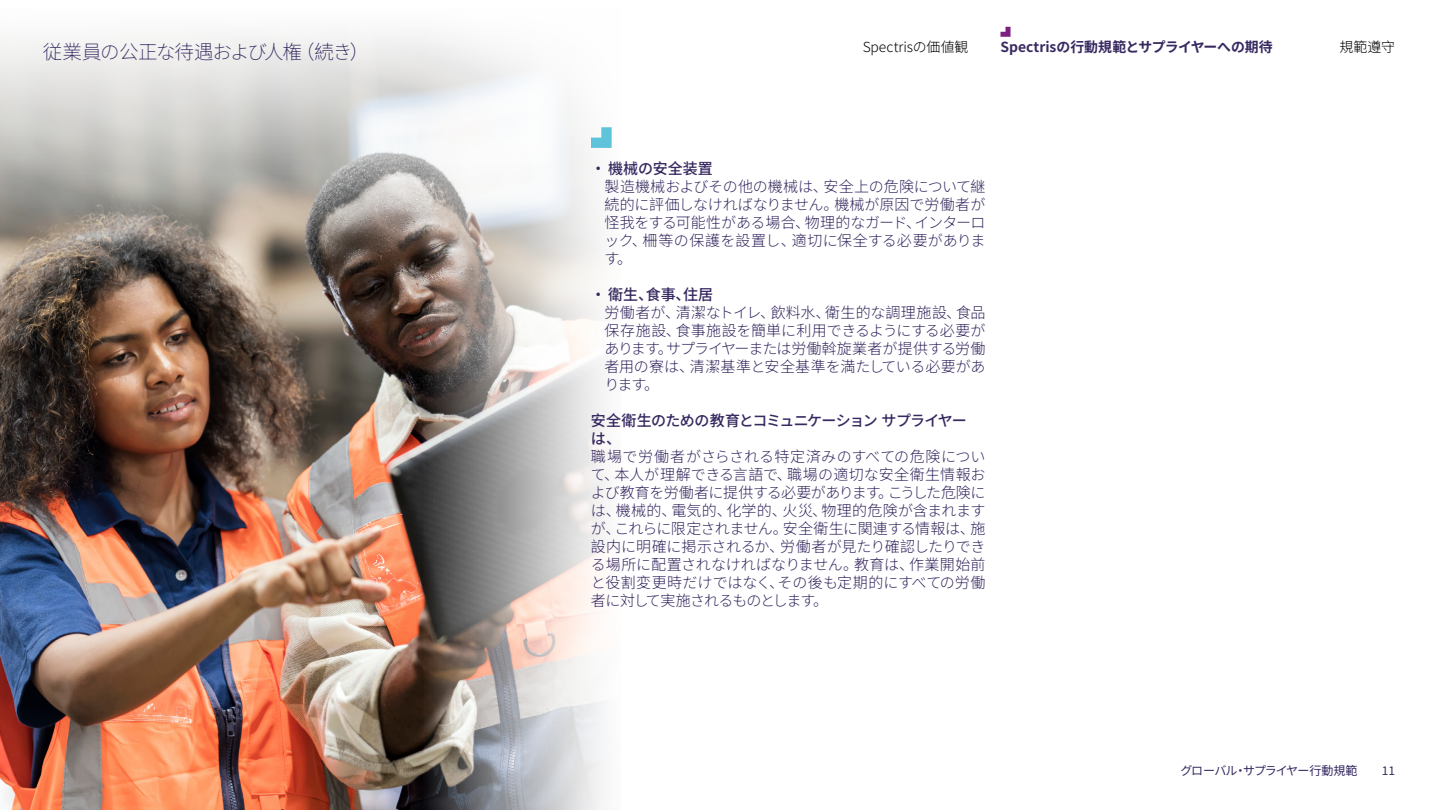
<style>
.page{position:relative;width:1440px;height:810px;background:#fff}
.page>*{position:absolute;margin:0;border:0;box-sizing:border-box;transform-origin:0 0}
.t1{font:200 19.5px "Noto Sans SC";letter-spacing:-.06em;color:#382a61}
.t2{font:300 15px/18px "Noto Sans SC";letter-spacing:-.01em;color:#382a61;text-align:justify}
.t3{font:500 15px/18px "Noto Sans SC";letter-spacing:-.035em;color:#382a61}
.t4{font:500 15px "Noto Sans SC";color:#382a61}
.t5{font:700 13.88px "Noto Sans SC";letter-spacing:-.005em;color:#382a61}
.t6{font:300 13.88px "Noto Sans SC";color:#000}
.t7{font:12px "Noto Sans SC";letter-spacing:-.055em;color:#382a61}
</style>
<div class="page">
<img style="left:0;top:256px;width:423px;height:554px">
<svg style="left:423px;top:256px;width:183px;height:554px"></svg>
<svg style="left:0;top:33px;width:603px;height:223px"></svg>
<svg style="left:591px;top:127px;width:21px;height:21px"></svg>
<svg style="left:1000px;top:27px;width:11px;height:10px"></svg>
<h1 class="t1" style="left:43px;top:41px;width:328px">従業員の公正な待遇および人権（続き）</h1>
<p class="t6" style="left:863px;top:39px;width:107px">Spectrisの価値観</p>
<p class="t5" style="left:1001px;top:39px;width:274px">Spectrisの行動規範とサプライヤーへの期待</p>
<p class="t6" style="left:1339px;top:39px;width:57px">規範遵守</p>
<p class="t4" style="left:591px;top:160px;width:123px">•機械の安全装置</p>
<p class="t2" style="left:604px;top:178px;width:383px">製造機械およびその他の機械は、安全上の危険について継続的に評価しなければなりません。機械が原因で労働者が怪我をする可能性がある場合、物理的なガード、インターロック、柵等の保護を設置し、適切に保全する必要があります。</p>
<p class="t3" style="left:591px;top:286px;width:124px">•衛生、食事、住居</p>
<p class="t2" style="left:604px;top:304px;width:382px">労働者が、清潔なトイレ、飲料水、衛生的な調理施設、食品保存施設、食事施設を簡単に利用できるようにする必要があります。サプライヤーまたは労働斡旋業者が提供する労働者用の寮は、清潔基準と安全基準を満たしている必要があります。</p>
<p class="t3" style="left:591px;top:412px;width:377px">安全衛生のための教育とコミュニケーション サプライヤーは、</p>
<p class="t2" style="left:591px;top:448px;width:396px">職場で労働者がさらされる特定済みのすべての危険について、本人が理解できる言語で、職場の適切な安全衛生情報および教育を労働者に提供する必要があります。こうした危険には、機械的、電気的、化学的、火災、物理的危険が含まれますが、これらに限定されません。安全衛生に関連する情報は、施設内に明確に掲示されるか、労働者が見たり確認したりできる場所に配置されなければなりません。教育は、作業開始前と役割変更時だけではなく、その後も定期的にすべての労働者に対して実施されるものとします。</p>
<p class="t7" style="left:1180px;top:763px;width:179px">グローバル・サプライヤー行動規範</p>
<p class="t7" style="left:1382px;top:763px;width:15px">11</p>
</div>
